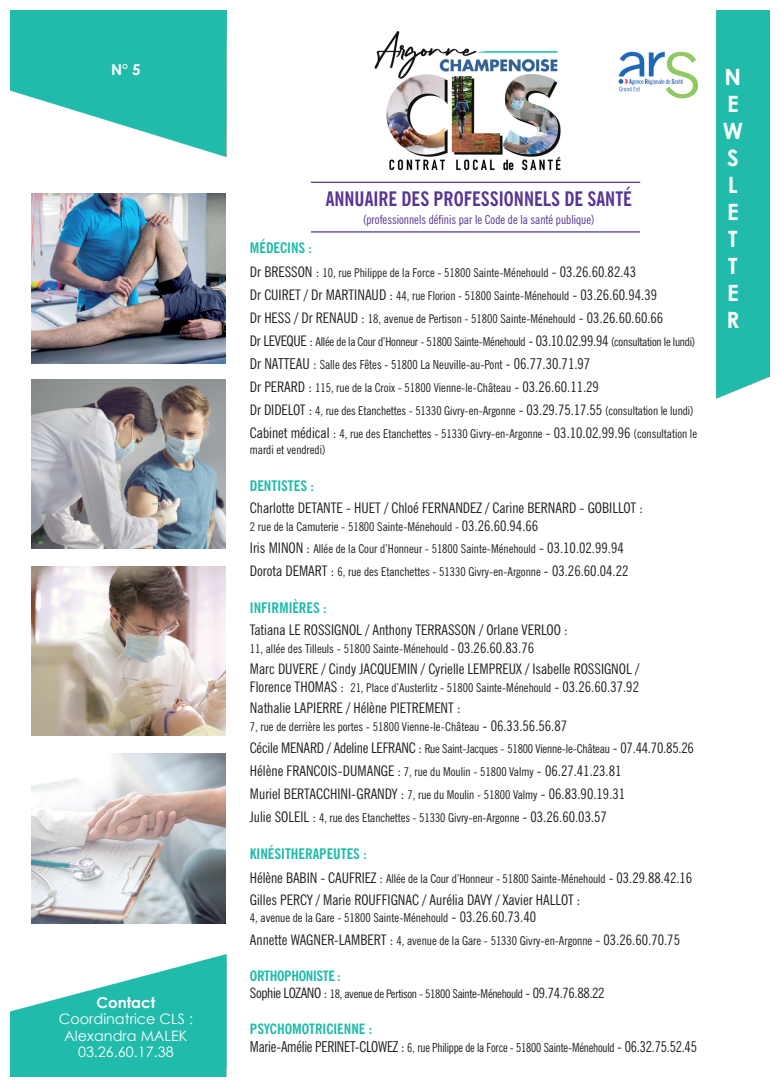
<style>
.page{position:relative;width:780px;height:1088px;background:#fff}
.page>*{position:absolute;margin:0;border:0;box-sizing:border-box;transform-origin:0 0}
.t1{font:700 22.5px/27px "Century Gothic";color:#fff}
.t2{font:700 condensed 20px "News Gothic BT";color:#573594}
.t3{font:700 15px "Century Gothic";color:#fff}
.t4{font:condensed 14.5px/23px "News Gothic BT";color:#231f20}
.t5{font:700 condensed 14.5px "News Gothic BT";color:#1dbba9}
.t6{font:14.38px/16.2px "Century Gothic";color:#fff;text-align:center}
.t7{font:condensed 14.25px/17.1px "News Gothic BT";letter-spacing:-.025em;color:#231f20;scale:1.05 1}
.t8{font:700 condensed 14.25px "News Gothic BT";color:#1dbba9;scale:1.05 1}
.t9{font:condensed 12.5px "News Gothic BT";letter-spacing:-.015em;color:#231f20}
.t10{font:condensed 12.5px "News Gothic BT";color:#573594}
.t11{font:condensed 12.12px/23.2px "News Gothic BT";color:#231f20}
.t12{font:condensed 12.12px/23px "News Gothic BT";letter-spacing:-.02em;color:#231f20}
.s1{font-size:14.5px}
.s2{font-size:12.12px}
.s3{font-size:11.88px}
.s4{font-size:15px}
.s5{font-weight:700;color:#1dbba9}
</style>
<div class="page">
<img style="left:11px;top:11px;width:758px;height:1065px">
<img style="left:612px;top:46px;width:91px;height:55px">
<div style="left:246px;top:238px;width:452px;height:23px;background:#fff"></div>
<div style="left:246px;top:261px;width:452px;height:23px;background:#fff"></div>
<div style="left:246px;top:284px;width:452px;height:23px;background:#fff"></div>
<div style="left:246px;top:307px;width:452px;height:23px;background:#fff"></div>
<div style="left:246px;top:330px;width:452px;height:23px;background:#fff"></div>
<div style="left:246px;top:353px;width:452px;height:23px;background:#fff"></div>
<div style="left:246px;top:376px;width:452px;height:23px;background:#fff"></div>
<div style="left:246px;top:399px;width:452px;height:23px;background:#fff"></div>
<div style="left:246px;top:422px;width:452px;height:39px;background:#fff"></div>
<div style="left:246px;top:461px;width:452px;height:14px;background:#fff"></div>
<div style="left:246px;top:475px;width:452px;height:23px;background:#fff"></div>
<div style="left:246px;top:498px;width:452px;height:39px;background:#fff"></div>
<div style="left:246px;top:537px;width:452px;height:23px;background:#fff"></div>
<div style="left:246px;top:560px;width:452px;height:23px;background:#fff"></div>
<div style="left:246px;top:583px;width:452px;height:14px;background:#fff"></div>
<div style="left:246px;top:597px;width:452px;height:24px;background:#fff"></div>
<div style="left:246px;top:621px;width:452px;height:39px;background:#fff"></div>
<div style="left:246px;top:660px;width:452px;height:38px;background:#fff"></div>
<div style="left:246px;top:698px;width:452px;height:39px;background:#fff"></div>
<div style="left:246px;top:737px;width:452px;height:23px;background:#fff"></div>
<div style="left:246px;top:760px;width:452px;height:24px;background:#fff"></div>
<div style="left:246px;top:784px;width:452px;height:23px;background:#fff"></div>
<div style="left:246px;top:807px;width:452px;height:23px;background:#fff"></div>
<div style="left:246px;top:830px;width:452px;height:14px;background:#fff"></div>
<div style="left:246px;top:844px;width:452px;height:23px;background:#fff"></div>
<div style="left:246px;top:867px;width:452px;height:23px;background:#fff"></div>
<div style="left:246px;top:890px;width:452px;height:39px;background:#fff"></div>
<div style="left:246px;top:929px;width:452px;height:23px;background:#fff"></div>
<div style="left:246px;top:952px;width:452px;height:14px;background:#fff"></div>
<div style="left:246px;top:966px;width:452px;height:39px;background:#fff"></div>
<div style="left:246px;top:1005px;width:452px;height:14px;background:#fff"></div>
<div style="left:246px;top:1019px;width:452px;height:39px;background:#fff"></div>
<img style="left:31px;top:194px;width:195px;height:169px">
<img style="left:31px;top:566px;width:195px;height:170px">
<img style="left:31px;top:380px;width:195px;height:168px">
<img style="left:31px;top:753px;width:195px;height:171px">
<hr style="left:311px;top:182px;width:329px;height:1px;background:#573594">
<hr style="left:311px;top:231px;width:329px;height:2px;background:#573594">
<p class="t3" style="left:111px;top:60px;width:31px">N° 5</p>
<h1 class="t1" style="left:722px;top:62px;width:22px">N<br>E<br>W<br>S<br>L<br>E<br>T<br>T<br>E<br>R</h1>
<h2 class="t2" style="left:326px;top:191px;width:308px">ANNUAIRE DES PROFESSIONNELS DE SANTÉ</h2>
<p class="t10" style="left:363px;top:215px;width:233px">(professionnels définis par le Code de la santé publique)</p>
<p class="t5" style="left:250px;top:243px;width:64px">MÉDECINS :</p>
<p class="t11" style="left:250px;top:261px;width:388px"><span class="s1">Dr BRESSON :</span> 10, rue Philippe de la Force - 51800 Sainte-Ménehould <span class="s1">- 03.26.60.82.43</span></p>
<p class="t4" style="left:250px;top:284px;width:408px">Dr CUIRET / Dr MARTINAUD : <span class="s2">44, rue Florion - 51800 Sainte-Ménehould</span> - 03.26.60.94.39</p>
<p class="t12" style="left:250px;top:308px;width:447px"><span class="s1">Dr HESS / Dr RENAUD :</span> 18, avenue de Pertison - 51800 Sainte-Ménehould <span class="s1">- 03.26.60.60.66<br>Dr LEVEQUE :</span> Allée de la Cour d’Honneur - 51800 Sainte-Ménehould <span class="s1">- 03.10.02.99.94</span> <span class="s3">(consultation le lundi)</span></p>
<p class="t9" style="left:250px;top:360px;width:342px"><span class="s4">Dr NATTEAU :</span> Salle des Fêtes - 51800 La Neuville-au-Pont <span class="s4">- 06.77.30.71.97</span></p>
<p class="t11" style="left:250px;top:377px;width:448px"><span class="s1">Dr PERARD :</span> 115, rue de la Croix - 51800 Vienne-le-Château <span class="s1">- 03.26.60.11.29<br>Dr DIDELOT :</span> 4, rue des Etanchettes - 51330 Givry-en-Argonne <span class="s1">- 03.29.75.17.55</span> (consultation le lundi)<br><span class="s1">Cabinet médical :</span> 4, rue des Etanchettes - 51330 Givry-en-Argonne <span class="s1">- 03.10.02.99.96</span> (consultation le</p>
<p class="t11" style="left:250px;top:439px;width:77px">mardi et vendredi)</p>
<p class="t5" style="left:250px;top:480px;width:65px">DENTISTES :</p>
<p class="t4" style="left:250px;top:498px;width:394px">Charlotte DETANTE - HUET / Chloé FERNANDEZ / Carine BERNARD - GOBILLOT :</p>
<p class="t11" style="left:250px;top:516px;width:380px;line-height:22.6px">2 rue de la Camuterie - 51800 Sainte-Ménehould - <span class="s1">03.26.60.94.66<br>Iris MINON :</span> Allée de la Cour d’Honneur - 51800 Sainte-Ménehould <span class="s1">- 03.10.02.99.94<br>Dorota DEMART :</span> 6, rue des Etanchettes - 51330 Givry-en-Argonne <span class="s1">- 03.26.60.04.22</span></p>
<p class="t5" style="left:250px;top:602px;width:78px">INFIRMIÈRES :</p>
<p class="t4" style="left:250px;top:620px;width:319px">Tatiana LE ROSSIGNOL / Anthony TERRASSON / Orlane VERLOO :</p>
<p class="t11" style="left:250px;top:638px;width:286px">11, allée des Tilleuls - 51800 Sainte-Ménehould - <span class="s1">03.26.60.83.76</span></p>
<p class="t4" style="left:250px;top:659px;width:391px">Marc DUVERE / Cindy JACQUEMIN / Cyrielle LEMPREUX / Isabelle ROSSIGNOL /</p>
<p class="t11" style="left:250px;top:677px;width:390px"><span class="s1">Florence THOMAS :</span> 21, Place d’Austerlitz - 51800 Sainte-Ménehould <span class="s1">- 03.26.60.37.92</span></p>
<p class="t4" style="left:250px;top:698px;width:212px">Nathalie LAPIERRE / Hélène PIETREMENT :</p>
<p class="t11" style="left:250px;top:716px;width:319px">7, rue de derrière les portes - 51800 Vienne-le-Château <span class="s1">- 06.33.56.56.87</span></p>
<p class="t4" style="left:250px;top:738px;width:445px">Cécile MENARD / Adeline LEFRANC : <span class="s2">Rue Saint-Jacques - 51800 Vienne-le-Château</span> - 07.44.70.85.26<br>Hélène FRANCOIS-DUMANGE : <span class="s2">7, rue du Moulin - 51800 Valmy</span> - 06.27.41.23.81<br>Muriel BERTACCHINI-GRANDY : <span class="s2">7, rue du Moulin - 51800 Valmy</span> - 06.83.90.19.31</p>
<p class="t11" style="left:250px;top:807px;width:358px"><span class="s1">Julie SOLEIL :</span> 4, rue des Etanchettes - 51330 Givry-en-Argonne <span class="s1">- 03.26.60.03.57</span></p>
<p class="t5" style="left:250px;top:849px;width:118px">KINÉSITHERAPEUTES :</p>
<p class="t11" style="left:250px;top:867px;width:444px"><span class="s1">Hélène BABIN - CAUFRIEZ :</span> Allée de la Cour d’Honneur - 51800 Sainte-Ménehould <span class="s1">- 03.29.88.42.16</span></p>
<p class="t4" style="left:250px;top:889px;width:332px">Gilles PERCY / Marie ROUFFIGNAC / Aurélia DAVY / Xavier HALLOT :</p>
<p class="t11" style="left:250px;top:908px;width:431px;line-height:22.2px">4, avenue de la Gare - 51800 Sainte-Ménehould <span class="s1">- 03.26.60.73.40<br>Annette WAGNER-LAMBERT :</span> 4, avenue de la Gare - 51330 Givry-en-Argonne <span class="s1">- 03.26.60.70.75</span></p>
<p class="t7" style="left:250px;top:968px;width:339px"><span class="s5">ORTHOPHONISTE :<br></span>Sophie LOZANO : <span class="s3">18, avenue de Pertison - 51800</span> <span class="s2">Sainte-Ménehould</span> - 09.74.76.88.22</p>
<p class="t8" style="left:250px;top:1023px;width:118px">PSYCHOMOTRICIENNE :</p>
<p class="t9" style="left:250px;top:1042px;width:448px"><span class="s4">Marie-Amélie PERINET-CLOWEZ :</span> 6, rue Philippe de la Force - 51800 Sainte-Ménehould <span class="s4">- 06.32.75.52.45</span></p>
<p class="t3" style="left:96px;top:993px;width:60px">Contact</p>
<p class="t6" style="left:59px;top:1011px;width:136px">Coordinatrice CLS :<br>Alexandra MALEK<br>03.26.60.17.38</p>
</div>
